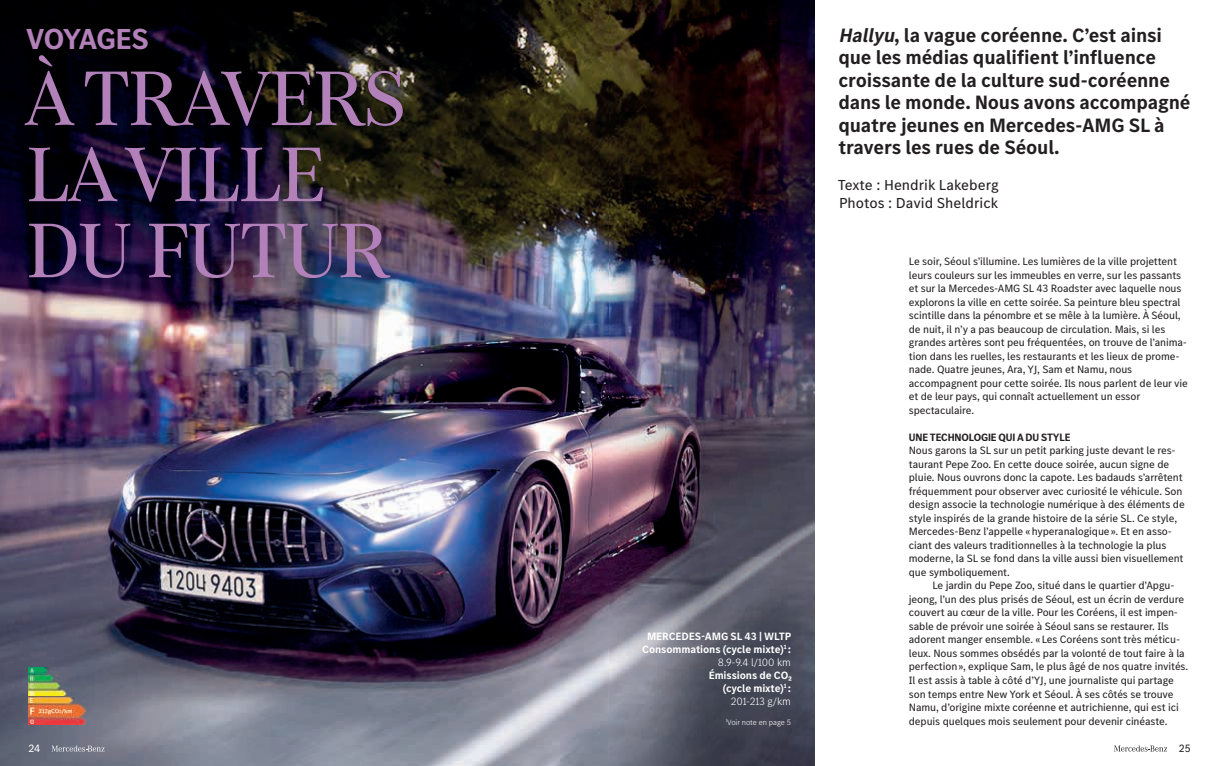
<style>
.page{position:relative;width:1219px;height:766px;background:#fff}
.page>*{position:absolute;margin:0;border:0;box-sizing:border-box;transform-origin:0 0}
.t1{font:80px/76px "MB Corpo A Title";letter-spacing:-.02em;color:#b281b9}
.t2{font:700 30px "MB Corpo S Title";letter-spacing:-.025em;color:#b281b9}
.t3{font:700 20px/22.5px "MB Corpo S Text";letter-spacing:-.01em;color:#231f20}
.t4{font:15px/18px "MB Corpo S Text";color:#231f20}
.t5{font:11px/13.5px "MB Corpo S Text";letter-spacing:-.01em;color:#231f20}
.t6{font:700 11px/13px "MB Corpo S Text";letter-spacing:-.01em;color:#fff;text-align:right}
.t7{font:700 11px "MB Corpo S Title";letter-spacing:-.01em;color:#231f20}
.t8{font:11px "MB Corpo S Text";color:#fff}
.t9{font:300 8px "MB Corpo S Text";letter-spacing:-.01em;color:#fff}
.s1{font-weight:300}
.s2{font-style:italic}
</style>
<div class="page">
<img style="left:0;top:0;width:815px;height:765px">
<svg style="left:51px;top:745px;width:54px;height:6px"></svg>
<svg style="left:1114px;top:745px;width:53px;height:6px"></svg>
<img style="left:28px;top:667px;width:58px;height:57px">
<h2 class="t2" style="left:26px;top:19px;width:124px">VOYAGES</h2>
<h1 class="t1" style="left:25px;top:55px;width:383px">À TRAVERS<br>LA VILLE<br>DU FUTUR</h1>
<p class="t6" style="left:642px;top:629px;width:151px">MERCEDES-AMG SL 43 | WLTP<br>Consommations (cycle mixte)<sup>1</sup> :<br><span class="s1">8.9-9.4 l/100 km</span></p>
<p class="t6" style="left:709px;top:668px;width:85px">Émissions de CO₂ (cycle mixte)<sup>1</sup> :<br><span class="s1">201-213 g/km</span></p>
<p class="t9" style="left:726px;top:716px;width:67px"><sup>1</sup>Voir note en page 5</p>
<h3 class="t3" style="left:838px;top:23px;width:354px"><span class="s2">Hallyu</span>, la vague coréenne. C’est ainsi que les médias qualifient l’influence croissante de la culture sud-coréenne dans le monde. Nous avons accompagné quatre jeunes en Mercedes-AMG SL à travers les rues de Séoul.</h3>
<h3 class="t4" style="left:838px;top:175px;width:162px">Texte : Hendrik Lakeberg<br>Photos : David Sheldrick</h3>
<p class="t5" style="left:909px;top:254px;width:281px">Le soir, Séoul s’illumine. Les lumières de la ville projettent leurs couleurs sur les immeubles en verre, sur les passants et sur la Mercedes-AMG SL 43 Roadster avec laquelle nous explorons la ville en cette soirée. Sa peinture bleu spectral scintille dans la pénombre et se mêle à la lumière. À Séoul, de nuit, il n’y a pas beaucoup de circulation. Mais, si les grandes artères sont peu fréquentées, on trouve de l’anima&shy;tion dans les ruelles, les restaurants et les lieux de prome&shy;nade. Quatre jeunes, Ara, YJ, Sam et Namu, nous accompagnent pour cette soirée. Ils nous parlent de leur vie et de leur pays, qui connaît actuellement un essor spectaculaire.</p>
<p class="t7" style="left:909px;top:430px;width:163px">UNE TECHNOLOGIE QUI A DU STYLE</p>
<p class="t5" style="left:909px;top:443px;width:277px">Nous garons la SL sur un petit parking juste devant le res&shy;taurant Pepe Zoo. En cette douce soirée, aucun signe de pluie. Nous ouvrons donc la capote. Les badauds s’arrêtent fréquemment pour observer avec curiosité le véhicule. Son design associe la technologie numérique à des éléments de style inspirés de la grande histoire de la série SL. Ce style, Mercedes-Benz l’appelle « hyperanalogique ». Et en asso&shy;ciant des valeurs traditionnelles à la technologie la plus moderne, la SL se fond dans la ville aussi bien visuellement que symboliquement.</p>
<p class="t5" style="left:909px;top:578px;width:281px;text-indent:23px">Le jardin du Pepe Zoo, situé dans le quartier d’Apgu&shy;jeong, l’un des plus prisés de Séoul, est un écrin de verdure couvert au cœur de la ville. Pour les Coréens, il est impen&shy;sable de prévoir une soirée à Séoul sans se restaurer. Ils adorent manger ensemble. « Les Coréens sont très méticu&shy;leux. Nous sommes obsédés par la volonté de tout faire à la perfection », explique Sam, le plus âgé de nos quatre invités.<br>Il est assis à table à côté d’YJ, une journaliste qui partage son temps entre New York et Séoul. À ses côtés se trouve Namu, d’origine mixte coréenne et autrichienne, qui est ici depuis quelques mois seulement pour devenir cinéaste.</p>
<p class="t8" style="left:28px;top:740px;width:14px">24</p>
<p class="t5" style="left:1179px;top:740px;width:13px">25</p>
</div>
